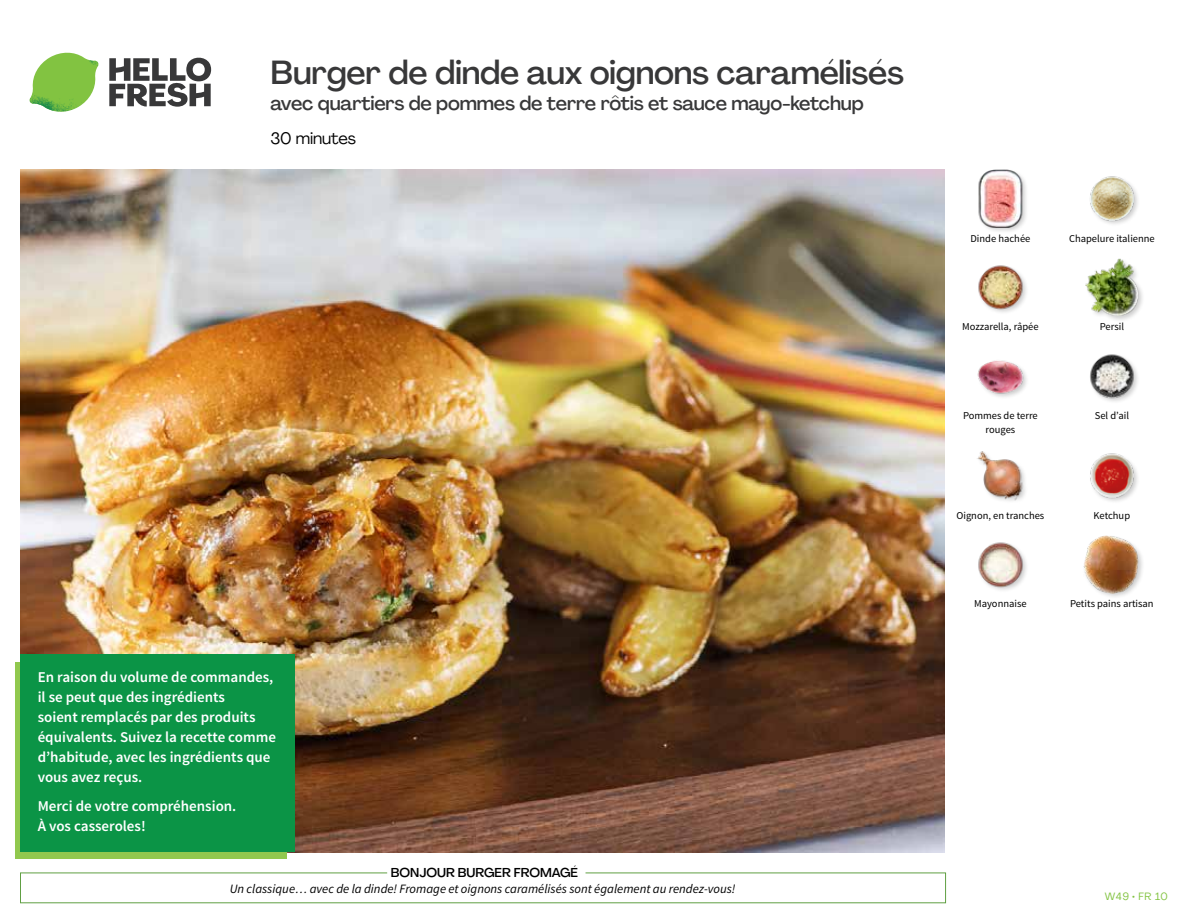
<style>
.page{position:relative;width:1188px;height:918px;background:#fff}
.page>*{position:absolute;margin:0;border:0;box-sizing:border-box;transform-origin:0 0}
.t1{font:500 33px "Agrandir";letter-spacing:-.01em;color:#383839}
.t2{font:500 19.5px "Agrandir";letter-spacing:-.01em;color:#383839}
.t3{font:16.5px "Agrandir";letter-spacing:-.01em;color:#000}
.t4{font:600 15px/20px "Source Sans Pro";color:#fff}
.t5{font:italic 12.75px "Source Sans Pro";color:#000}
.t6{font:500 12.75px "Agrandir";color:#000}
.t7{font:10.5px "Source Sans Pro";color:#000}
.t8{font:10.5px "Agrandir";letter-spacing:.05em;color:#82c341}
</style>
<div class="page">
<svg style="left:109px;top:57px;width:102px;height:50px"></svg>
<svg style="left:34px;top:53px;width:62px;height:40px"></svg>
<img style="left:67px;top:53px;width:32px;height:26px">
<img style="left:33px;top:75px;width:59px;height:11px">
<img style="left:29px;top:79px;width:61px;height:33px">
<img style="left:65px;top:86px;width:27px;height:25px">
<div style="left:20px;top:873px;width:926px;height:30px;border:1px solid #609f43"></div>
<div style="left:387px;top:865px;width:199px;height:15px;background:#fff"></div>
<img style="left:21px;top:170px;width:924px;height:682px">
<div style="left:1082px;top:535px;width:63px;height:65px;background:#000;opacity:.2"></div>
<img style="left:1083px;top:536px;width:58px;height:57px">
<img style="left:978px;top:542px;width:49px;height:48px">
<img style="left:1090px;top:453px;width:48px;height:49px">
<img style="left:977px;top:451px;width:48px;height:50px">
<img style="left:1090px;top:354px;width:48px;height:48px">
<img style="left:977px;top:360px;width:50px;height:37px">
<div style="left:1084px;top:258px;width:61px;height:65px;background:#000;opacity:.2"></div>
<img style="left:1084px;top:259px;width:57px;height:57px">
<img style="left:978px;top:265px;width:49px;height:48px">
<img style="left:1090px;top:176px;width:48px;height:48px">
<div style="left:978px;top:169px;width:50px;height:65px;background:#000;opacity:.2"></div>
<img style="left:978px;top:170px;width:50px;height:57px">
<div style="left:16px;top:662px;width:271px;height:197px;background:#91c84e"></div>
<div style="left:21px;top:654px;width:274px;height:198px;background:#0b9446"></div>
<h1 class="t1" style="left:271px;top:52px;width:635px">Burger de dinde aux oignons caramélisés</h1>
<h2 class="t2" style="left:271px;top:91px;width:595px">avec quartiers de pommes de terre rôtis et sauce mayo-ketchup</h2>
<p class="t3" style="left:271px;top:128px;width:87px">30 minutes</p>
<p class="t4" style="left:38px;top:668px;width:240px">En raison du volume de commandes, il se peut que des ingrédients<br>soient remplacés par des produits équivalents. Suivez la recette comme d’habitude, avec les ingrédients que vous avez reçus.</p>
<p class="t4" style="left:38px;top:796px;width:200px">Merci de votre compréhension.<br>À vos casseroles!</p>
<p class="t6" style="left:391px;top:864px;width:189px">BONJOUR BURGER FROMAGÉ</p>
<p class="t5" style="left:230px;top:881px;width:507px">Un classique… avec de la dinde! Fromage et oignons caramélisés sont également au rendez-vous!</p>
<p class="t7" style="left:971px;top:232px;width:61px">Dinde hachée</p>
<p class="t7" style="left:1069px;top:232px;width:87px">Chapelure italienne</p>
<p class="t7" style="left:962px;top:320px;width:78px">Mozzarella, râpée</p>
<p class="t7" style="left:1100px;top:320px;width:26px">Persil</p>
<p class="t7" style="left:963px;top:409px;width:76px">Pommes de terre</p>
<p class="t7" style="left:1095px;top:409px;width:36px">Sel d’ail</p>
<p class="t7" style="left:986px;top:423px;width:31px">rouges</p>
<p class="t7" style="left:956px;top:509px;width:89px">Oignon, en tranches</p>
<p class="t7" style="left:1094px;top:509px;width:38px">Ketchup</p>
<p class="t7" style="left:974px;top:597px;width:54px">Mayonnaise</p>
<p class="t7" style="left:1070px;top:597px;width:85px">Petits pains artisan</p>
<p class="t8" style="left:1105px;top:890px;width:65px">W49 • FR 10</p>
</div>
